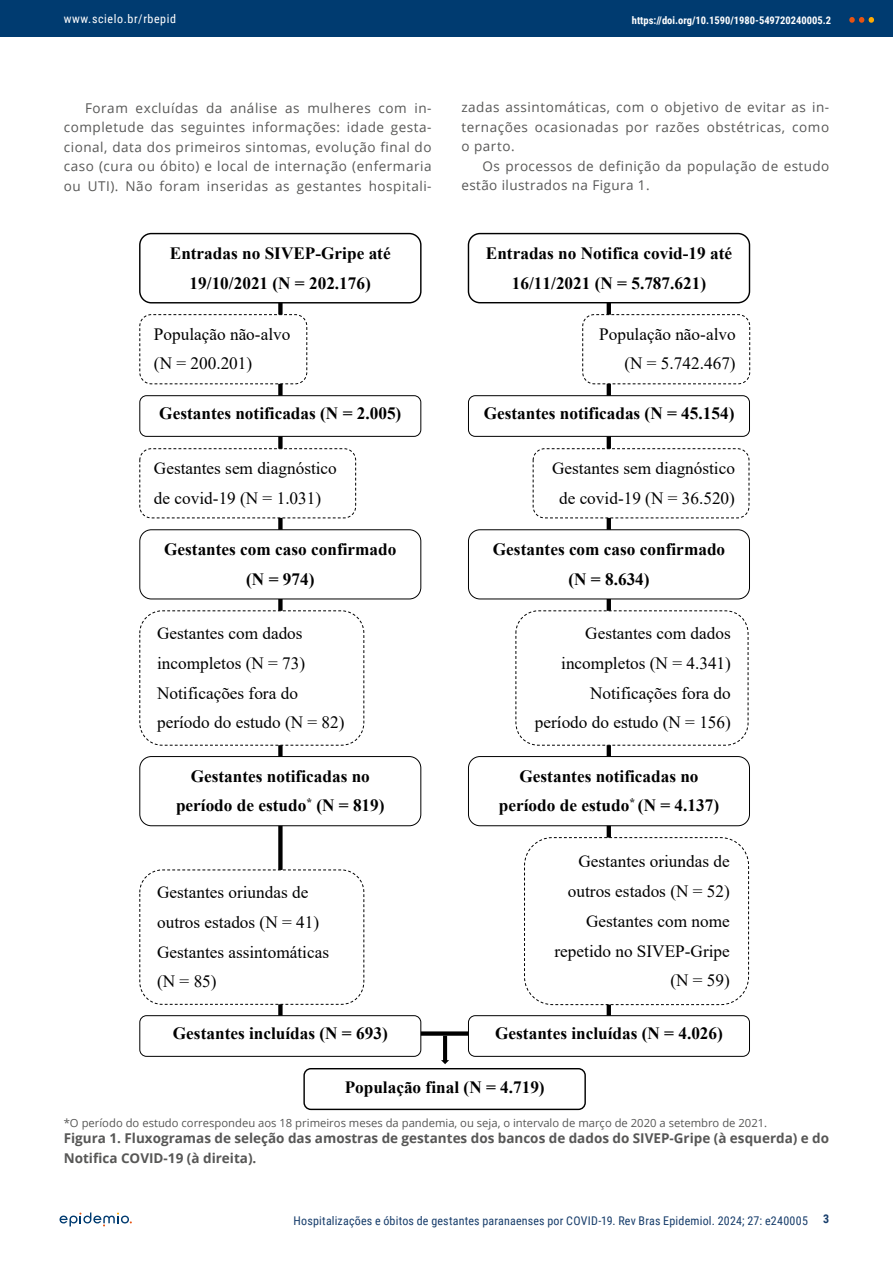
<style>
.page{position:relative;width:893px;height:1263px;background:#fff}
.page>*{position:absolute;margin:0;border:0;box-sizing:border-box;transform-origin:0 0}
.t1{font:17.25px/29.7px "Times New Roman";color:#000}
.t2{font:700 17.25px/29.7px "Times New Roman";color:#000;text-align:center}
.t3{font:15.75px "Times New Roman";color:#000}
.t4{font:13.5px/19.5px "Open Sans";letter-spacing:.04em;color:#575756;text-align:justify}
.t5{font:700 13.5px/19.5px "Open Sans";color:#575756}
.t6{font:12px "Roboto Condensed";letter-spacing:.015em;color:#173d6b}
.t7{font:12px "Roboto Condensed";letter-spacing:.05em;color:#fff}
.t8{font:700 12px "Roboto Condensed";color:#173d6b}
.t9{font:11.25px "Open Sans";color:#575756}
.t10{font:700 10.5px "Roboto Condensed";color:#fff}
.s1{font-weight:700}
</style>
<div class="page">
<div style="left:0;top:0;width:893px;height:36px;background:#003b70"></div>
<svg style="left:849px;top:17px;width:25px;height:6px"></svg>
<svg style="left:60px;top:1212px;width:72px;height:14px"></svg>
<div style="left:416px;top:1031px;width:53px;height:5px;background:#000"></div>
<div style="left:278px;top:256px;width:5px;height:774px;background:#000"></div>
<hr style="left:607px;top:252px;width:4px;height:778px;background:#000">
<div style="left:139px;top:233px;width:283px;height:70px;background:#fff;border:1px solid #000;border-radius:12px"></div>
<div style="left:468px;top:233px;width:282px;height:70px;background:#fff;border:1px solid #000;border-radius:12px"></div>
<div style="left:139px;top:314px;width:168px;height:70px;background:#fff;border:1px dashed #000;border-radius:12px"></div>
<div style="left:582px;top:314px;width:168px;height:70px;background:#fff;border:1px dashed #000;border-radius:12px"></div>
<div style="left:139px;top:395px;width:282px;height:42px;background:#fff;border:1px solid #000;border-radius:7px"></div>
<div style="left:468px;top:395px;width:282px;height:42px;background:#fff;border:1px solid #000;border-radius:7px"></div>
<div style="left:139px;top:448px;width:217px;height:70px;background:#fff;border:1px dashed #000;border-radius:12px"></div>
<div style="left:533px;top:448px;width:216px;height:70px;background:#fff;border:1px dashed #000;border-radius:12px"></div>
<div style="left:139px;top:529px;width:282px;height:70px;background:#fff;border:1px solid #000;border-radius:12px"></div>
<div style="left:468px;top:529px;width:282px;height:70px;background:#fff;border:1px solid #000;border-radius:12px"></div>
<div style="left:139px;top:610px;width:225px;height:135px;background:#fff;border:1px dashed #000;border-radius:22px"></div>
<div style="left:515px;top:610px;width:233px;height:135px;background:#fff;border:1px dashed #000;border-radius:22px"></div>
<div style="left:139px;top:756px;width:282px;height:70px;background:#fff;border:1px solid #000;border-radius:12px"></div>
<div style="left:468px;top:756px;width:282px;height:70px;background:#fff;border:1px solid #000;border-radius:12px"></div>
<div style="left:139px;top:869px;width:225px;height:136px;background:#fff;border:1px dashed #000;border-radius:22px"></div>
<div style="left:524px;top:837px;width:225px;height:168px;background:#fff;border:1px dashed #000;border-radius:28px"></div>
<div style="left:139px;top:1015px;width:282px;height:42px;background:#fff;border:1px solid #000;border-radius:7px"></div>
<div style="left:468px;top:1015px;width:282px;height:42px;background:#fff;border:1px solid #000;border-radius:7px"></div>
<div style="left:303px;top:1068px;width:283px;height:42px;background:#fff;border:1px solid #000;border-radius:7px"></div>
<svg style="left:441px;top:1036px;width:8px;height:28px"></svg>
<p class="t7" style="left:64px;top:10px;width:114px">www.scielo.br/rbepid</p>
<p class="t10" style="left:632px;top:12px;width:201px">https://doi.org/10.1590/1980-549720240005.2</p>
<p class="t4" style="left:64px;top:98px;width:369px;text-indent:21px">Foram excluídas da análise as mulheres com in&shy;completude das seguintes informações: idade gesta&shy;cional, data dos primeiros sintomas, evolução final do caso (cura ou óbito) e local de internação (enfermaria ou UTI). Não foram inseridas as gestantes hospitali-</p>
<p class="t4" style="left:461px;top:97px;width:369px">zadas assintomáticas, com o objetivo de evitar as in&shy;ternações ocasionadas por razões obstétricas, como o parto.</p>
<p class="t4" style="left:461px;top:156px;width:369px;text-indent:21px">Os processos de definição da população de estudo estão ilustrados na Figura 1.</p>
<p class="t1" style="left:140px;top:169px;width:613px"><span class="s1">Figura 1-</span> Fluxogramas de seleção das amostras de gestantes dos bancos de dados do</p>
<p class="t2" style="left:170px;top:238px;width:222px">Entradas no SIVEP-Gripe até<br>19/10/2021 (N = 202.176)</p>
<p class="t2" style="left:486px;top:238px;width:248px">Entradas no Notifica covid-19 até<br>16/11/2021 (N = 5.787.621)</p>
<p class="t1" style="left:154px;top:318px;width:138px">População não-alvo (N = 200.201)</p>
<p class="t1" style="left:599px;top:318px;width:138px;text-align:right">População não-alvo (N = 5.742.467)</p>
<p class="t2" style="left:159px;top:398px;width:244px">Gestantes notificadas (N = 2.005)</p>
<p class="t2" style="left:484px;top:398px;width:252px">Gestantes notificadas (N = 45.154)</p>
<p class="t1" style="left:154px;top:453px;width:184px">Gestantes sem diagnóstico de covid-19 (N = 1.031)</p>
<p class="t1" style="left:552px;top:453px;width:184px;text-align:center">Gestantes sem diagnóstico de covid-19 (N = 36.520)</p>
<p class="t2" style="left:164px;top:534px;width:234px">Gestantes com caso confirmado (N = 974)</p>
<p class="t2" style="left:493px;top:534px;width:234px">Gestantes com caso confirmado (N = 8.634)</p>
<p class="t1" style="left:157px;top:618px;width:189px">Gestantes com dados incompletos (N = 73)<br>Notificações fora do período do estudo (N = 82)</p>
<p class="t1" style="left:535px;top:618px;width:198px;text-align:right">Gestantes com dados incompletos (N = 4.341)<br>Notificações fora do período do estudo (N = 156)</p>
<p class="t2" style="left:176px;top:760px;width:210px">Gestantes notificadas no período de estudo<sup>*</sup> (N = 819)</p>
<p class="t2" style="left:499px;top:760px;width:222px">Gestantes notificadas no período de estudo<sup>*</sup> (N = 4.137)</p>
<p class="t1" style="left:157px;top:877px;width:173px">Gestantes oriundas de outros estados (N = 41)<br>Gestantes assintomáticas (N = 85)</p>
<p class="t1" style="left:555px;top:846px;width:177px;text-align:right">Gestantes oriundas de outros estados (N = 52)<br>Gestantes com nome repetido no SIVEP-Gripe (N = 59)</p>
<p class="t2" style="left:173px;top:1018px;width:216px">Gestantes incluídas (N = 693)</p>
<p class="t2" style="left:495px;top:1018px;width:229px">Gestantes incluídas (N = 4.026)</p>
<p class="t2" style="left:345px;top:1072px;width:202px">População final (N = 4.719)</p>
<p class="t9" style="left:64px;top:1115px;width:705px">*O período do estudo correspondeu aos 18 primeiros meses da pandemia, ou seja, o intervalo de março de 2020 a setembro de 2021.</p>
<p class="t5" style="left:64px;top:1128px;width:767px">Figura 1. Fluxogramas de seleção das amostras de gestantes dos bancos de dados do SIVEP-Gripe (à esquerda) e do<br>Notifica COVID-19 (à direita).</p>
<p class="t3" style="left:140px;top:1120px;width:612px"><sup>*</sup>O período do estudo correspondeu aos 18 primeiros meses da pandemia, ou seja, o intervalo de</p>
<p class="t6" style="left:294px;top:1212px;width:516px">Hospitalizações e óbitos de gestantes paranaenses por COVID-19. Rev Bras Epidemiol. 2024; 27: e240005</p>
<p class="t8" style="left:823px;top:1211px;width:8px">3</p>
</div>
